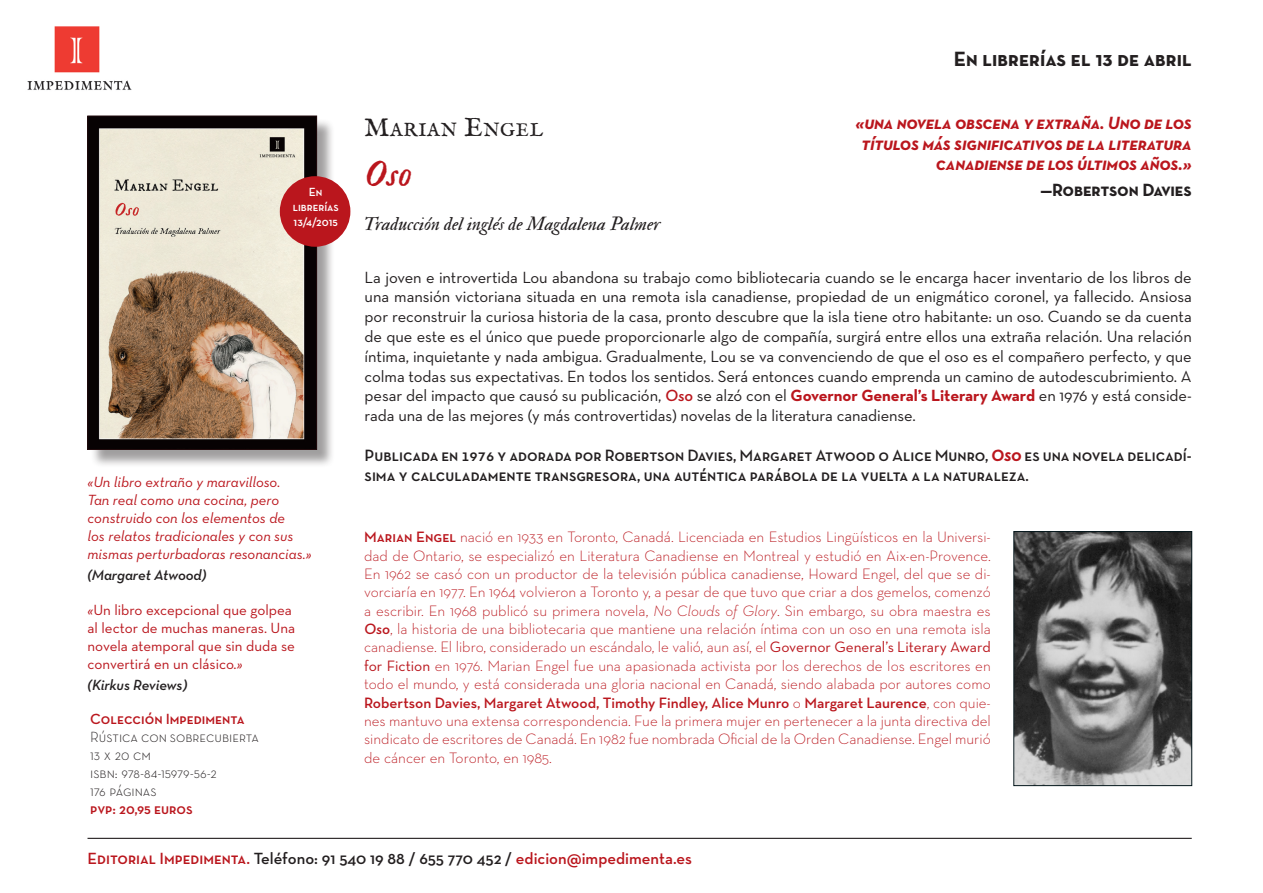
<style>
.page{position:relative;width:1263px;height:893px;background:#fff}
.page>*{position:absolute;margin:0;border:0;box-sizing:border-box;transform-origin:0 0}
.t1{font:39px "IM FELL English Italic";color:#ba161d}
.t2{font:21px "Neutra Text Bold SC";color:#231f20}
.t3{font:18.9px "IM FELL English SC";letter-spacing:.035em;color:#231f20}
.t4{font:18.75px "IM FELL Double Pica PRO Italic";letter-spacing:.005em;color:#231f20}
.t5{font:18px/20.7px "Neutra Text Bold SC Italic";letter-spacing:-.01em;color:#ba161d;text-align:right}
.t6{font:18px "Neutra Text Bold SC";letter-spacing:-.01em;color:#231f20}
.t7{font:16.65px/20px "Neutra Text TF Demi SC";color:#231f20}
.t8{font:16.5px/19.8px "Neutra Text";letter-spacing:-.005em;color:#231f20;text-align:justify}
.t9{font:600 16.5px "Neutra Text";color:#231f20}
.t10{font:300 15.3px/18.3px "Neutra Text";color:#ba161d;text-align:justify}
.t11{font:15px/18px "Neutra Text Book Italic Alt";color:#ba161d}
.t12{font:15px/18px "Neutra Text";color:#ba161d}
.t13{font:15px "Neutra Text Light SC";color:#231f20}
.t14{font:15px "Neutra Text Demi Italic Alt";letter-spacing:-.005em;color:#231f20}
.t15{font:15px "Neutra Text TF Light SC";color:#231f20}
.t16{font:15px "Neutra Text TF Demi SC";color:#ba161d}
.t17{font:15px "Neutra Text Demi SC";letter-spacing:-.005em;color:#ba161d}
.t18{font:12px "Neutra Text Demi SC";color:#fff}
.s1{font-family:"Neutra Text Book Italic Alt"}
.s2{font-size:27px}
.s3{font-family:"Neutra Text Demi Italic Alt";color:#ba161d}
.s4{font-weight:700;color:#ba161d}
.s5{font-family:"Neutra Text TF Bold SC Italic";color:#ba161d}
.s6{font-family:"Neutra Text Demi SC";font-weight:400}
.s7{font-family:"Neutra Text Light Italic Alt";font-weight:400}
.s8{font-weight:600;font-style:italic}
.s9{font-weight:400}
.s10{font-weight:600}
.s11{font-family:"Neutra Text Demi SC";font-weight:400;color:#ba161d}
.s12{color:#ba161d}
</style>
<div class="page">
<img style="left:27px;top:26px;width:105px;height:65px">
<img style="left:1015px;top:533px;width:175px;height:251px">
<div style="left:1013px;top:531px;width:179px;height:255px;border:1px solid #06181d"></div>
<hr style="left:88px;top:838px;width:1104px;height:1px;background:#231f20">
<div style="left:90px;top:118px;width:245px;height:351px;background:#231f20;opacity:.43"></div>
<img style="left:90px;top:118px;width:225px;height:330px">
<div style="left:88px;top:116px;width:229px;height:334px;border:1px solid #220b0d"></div>
<div style="left:280px;top:176px;width:70px;height:71px;background:#ba161d;border-radius:50%"></div>
<p class="t18" style="left:309px;top:184px;width:15px">En</p>
<p class="t18" style="left:293px;top:199px;width:48px">librerías</p>
<p class="t18" style="left:294px;top:214px;width:46px">13/4/2015</p>
<p class="t11" style="left:88px;top:472px;width:226px">«Un libro extraño y maravilloso.<br>Tan real como una cocina, pero construido con los elementos de<br>los relatos tradicionales y con sus mismas perturbadoras resonancias.»</p>
<p class="t14" style="left:88px;top:565px;width:120px">(Margaret Atwood)</p>
<p class="t12" style="left:88px;top:601px;width:209px"><span class="s1">«</span>Un libro excepcional que golpea al lector de muchas maneras. Una novela atemporal que sin duda se convertirá en un clásico.<span class="s1">»</span></p>
<p class="t14" style="left:88px;top:676px;width:101px">(Kirkus Reviews)</p>
<p class="t16" style="left:90px;top:709px;width:156px">Colección Impedimenta</p>
<p class="t15" style="left:90px;top:727px;width:170px">Rústica con sobrecubierta</p>
<p class="t13" style="left:90px;top:745px;width:62px">13 x 20 cm</p>
<p class="t13" style="left:90px;top:763px;width:128px">isbn: 978-84-15979-56-2</p>
<p class="t13" style="left:90px;top:781px;width:68px">176 páginas</p>
<p class="t17" style="left:90px;top:799px;width:104px">pvp: 20,95 euros</p>
<p class="t3" style="left:364px;top:119px;width:181px"><span class="s2">M</span>ARIAN <span class="s2">E</span>NGEL</p>
<p class="t1" style="left:364px;top:151px;width:50px">Oso</p>
<p class="t4" style="left:364px;top:213px;width:298px">Traducción del inglés de Magdalena Palmer</p>
<p class="t2" style="left:954px;top:46px;width:239px">En librerías el 13 de abril</p>
<p class="t5" style="left:855px;top:112px;width:338px">«una novela obscena y extraña. Uno de los títulos más significativos de la literatura canadiense de los últimos años.»</p>
<p class="t6" style="left:1040px;top:179px;width:153px">—Robertson Davies</p>
<p class="t8" style="left:365px;top:267px;width:829px">La joven e introvertida Lou abandona su trabajo como bibliotecaria cuando se le encarga hacer inventario de los libros de una mansión victoriana situada en una remota isla canadiense, propiedad de un enigmático coronel, ya fallecido. Ansiosa por reconstruir la curiosa historia de la casa, pronto descubre que la isla tiene otro habitante: un oso. Cuando se da cuenta de que este es el único que puede proporcionarle algo de compañía, surgirá entre ellos una extraña relación. Una relación íntima, inquietante y nada ambigua. Gradualmente, Lou se va convenciendo de que el oso es el compañero perfecto, y que colma todas sus expectativas. En todos los sentidos. Será entonces cuando emprenda un camino de autodescubrimiento. A pesar del impacto que causó su publicación, <span class="s3">Oso</span> se alzó con el <span class="s4">Governor General’s Literary Award</span> en 1976 y está conside&shy;rada una de las mejores (y más controvertidas) novelas de la literatura canadiense.</p>
<p class="t7" style="left:365px;top:445px;width:829px">Publicada en 1976 y adorada por Robertson Davies, Margaret Atwood o Alice Munro, <span class="s5">Oso</span> es una novela delicadí&shy;sima y calculadamente transgresora, una auténtica parábola de la vuelta a la naturaleza.</p>
<p class="t10" style="left:364px;top:528px;width:628px"><span class="s6">Marian Engel</span> nació en 1933 en Toronto, Canadá. Licenciada en Estudios Lingüísticos en la Universi&shy;dad de Ontario, se especializó en Literatura Canadiense en Montreal y estudió en Aix-en-Provence.<br>En 1962 se casó con un productor de la televisión pública canadiense, Howard Engel, del que se di&shy;vorciaría en 1977. En 1964 volvieron a Toronto y, a pesar de que tuvo que criar a dos gemelos, comenzó a escribir. En 1968 publicó su primera novela, <span class="s7">No Clouds of Glory</span>. Sin embargo, su obra maestra es <span class="s8">Oso</span>, la historia de una bibliotecaria que mantiene una relación íntima con un oso en una remota isla canadiense. El libro, considerado un escándalo, le valió, aun así, el <span class="s9">Governor General’s Literary Award for Fiction</span> en 1976. Marian Engel fue una apasionada activista por los derechos de los escritores en todo el mundo, y está considerada una gloria nacional en Canadá, siendo alabada por autores como <span class="s10">Robertson Davies, Margaret Atwood, Timothy Findley, Alice Munro</span> o <span class="s10">Margaret Laurence</span>, con quie&shy;nes mantuvo una extensa correspondencia. Fue la primera mujer en pertenecer a la junta directiva del sindicato de escritores de Canadá. En 1982 fue nombrada Oficial de la Orden Canadiense. Engel murió de cáncer en Toronto, en 1985.</p>
<p class="t9" style="left:88px;top:848px;width:606px"><span class="s11">Editorial Impedimenta.</span> Teléfono: 91 540 19 88 / 655 770 452 / <span class="s12">edicion@impedimenta.es</span></p>
</div>
